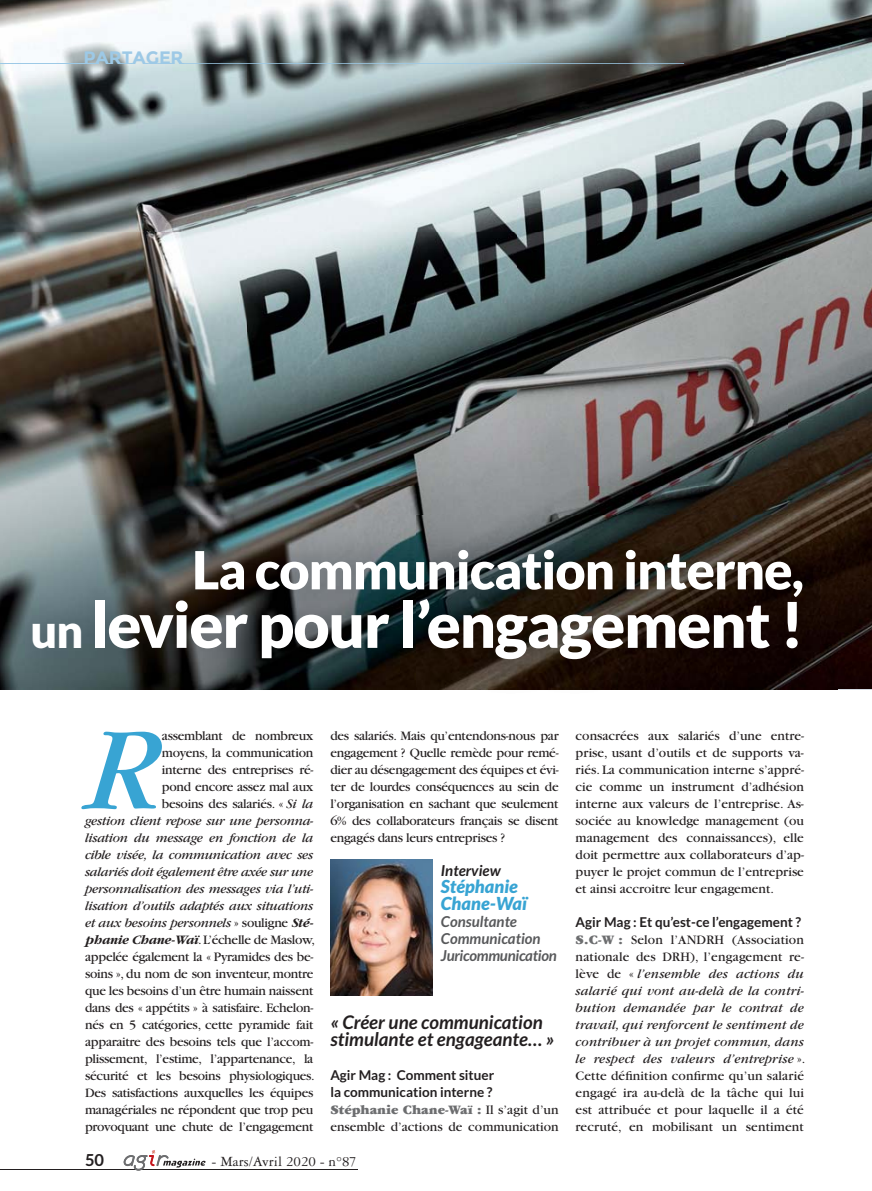
<style>
.page{position:relative;width:872px;height:1191px;background:#fff}
.page>*{position:absolute;margin:0;border:0;box-sizing:border-box;transform-origin:0 0}
.t1{font:italic 121.95px "Garamond";color:#38a4d3}
.t2{font:900 63px "Lato";letter-spacing:-.02em;color:#fff}
.t3{font:900 52.5px "Lato";letter-spacing:-.02em;color:#fff}
.t4{font:italic 700 18.75px/17px "Lato";color:#231f20}
.t5{font:italic 900 18px/17px "Lato";color:#38a4d3}
.t6{font:700 18px "Montserrat Subrayada";letter-spacing:-.01em;color:#9dc9e6}
.t7{font:700 16.5px "Lato";color:#231f20}
.t8{font:italic 700 15px/17px "Lato";color:#58595b}
.t9{font:15px "Garamond Three";color:#231f20}
.t10{font:italic 700 15px "Lato";color:#231f20}
.t11{font:13.5px/17px "Garamond";letter-spacing:-.02em;color:#231f20;text-align:justify}
.t12{font:13.5px/17px "Garamond";letter-spacing:.01em;color:#231f20}
.t13{font:700 13.5px/17px "Lato";color:#231f20}
.t14{font:13.5px/17px "Garamond";color:#231f20}
.s1{font-size:46.5px}
.s2{font-style:italic}
.s3{font-weight:700;font-style:italic}
.s4{font-weight:900;color:#6d6e70}
</style>
<div class="page">
<img style="left:0;top:0;width:787px;height:515px">
<img style="left:787px;top:0;width:85px;height:689px">
<img style="left:0;top:515px;width:837px;height:175px">
<hr style="left:0;top:63px;width:98px;height:1px;background:#9dc9e6">
<img style="left:330px;top:859px;width:102px;height:136px">
<hr style="left:179px;top:63px;width:505px;height:1px;background:#9dc9e6">
<hr style="left:0;top:1169px;width:357px;height:1px;background:#231f20">
<svg style="left:124px;top:1150px;width:82px;height:20px"></svg>
<h3 class="t6" style="left:84px;top:47px;width:102px">PARTAGER</h3>
<h3 class="t3" style="left:192px;top:550px;width:613px">La communication interne,</h3>
<h2 class="t2" style="left:30px;top:600px;width:775px"><span class="s1">un</span> levier pour l’engagement !</h2>
<p class="t11" style="left:85px;top:728px;width:231px;text-align:right">assemblant de nombreux<br>moyens, la communication<br>interne des entreprises ré-<br>pond encore assez mal aux<br>besoins des salariés. « <span class="s2">Si la<br>gestion client repose sur une personna&shy;lisation du message en fonction de la cible visée, la communication avec ses salariés doit également être axée sur une personnalisation des messages via l’uti&shy;lisation d’outils adaptés aux situations et aux besoins personnels</span> » souligne <span class="s3">Sté&shy;phanie Chane-Waï</span>. L’échelle de Maslow, appelée également la « Pyramides des be&shy;soins », du nom de son inventeur, montre que les besoins d’un être humain naissent dans des « appétits » à satisfaire. Echelon&shy;nés en 5 catégories, cette pyramide fait apparaitre des besoins tels que l’accom&shy;plissement, l’estime, l’appartenance, la sécurité et les besoins physiologiques.<br>Des satisfactions auxquelles les équipes managériales ne répondent que trop peu provoquant une chute de l’engagement</p>
<p class="t11" style="left:330px;top:728px;width:230px">des salariés. Mais qu’entendons-nous par engagement ? Quelle remède pour remé&shy;dier au désengagement des équipes et évi&shy;ter de lourdes conséquences au sein de l’organisation en sachant que seulement 6% des collaborateurs français se disent engagés dans leurs entreprises ?</p>
<h1 class="t1" style="left:85px;top:728px;width:78px">R</h1>
<p class="t10" style="left:441px;top:865px;width:61px">Interview</p>
<h3 class="t5" style="left:441px;top:879px;width:87px">Stéphanie<br>Chane-Waï</h3>
<p class="t8" style="left:441px;top:914px;width:117px">Consultante<br>Communication<br>Juricommunication</p>
<h3 class="t4" style="left:330px;top:1015px;width:226px">« Créer une communication stimulante et engageante… »</h3>
<p class="t13" style="left:330px;top:1068px;width:165px">Agir Mag : Comment situer la communication interne ?</p>
<p class="t14" style="left:330px;top:1102px;width:230px"><span class="s4">Stéphanie Chane-Waï :</span> Il s’agit d’un ensemble d’actions de communication</p>
<p class="t7" style="left:85px;top:1154px;width:21px">50</p>
<p class="t9" style="left:212px;top:1156px;width:146px">- Mars/Avril 2020 - n°87</p>
<p class="t11" style="left:575px;top:728px;width:230px">consacrées aux salariés d’une entre&shy;prise, usant d’outils et de supports va&shy;riés. La communication interne s’appré&shy;cie comme un instrument d’adhésion interne aux valeurs de l’entreprise. As&shy;sociée au knowledge management (ou management des connaissances), elle doit permettre aux collaborateurs d’ap&shy;puyer le projet commun de l’entreprise et ainsi accroitre leur engagement.</p>
<p class="t13" style="left:575px;top:915px;width:227px">Agir Mag : Et qu’est-ce l’engagement ?</p>
<p class="t12" style="left:575px;top:932px;width:231px"><span class="s4">S.C-W :</span> Selon l’ANDRH (Association nationale des DRH), l’engagement re&shy;lève de « <span class="s2">l’ensemble des actions du salarié qui vont au-delà de la contri&shy;bution demandée par le contrat de travail, qui renforcent le sentiment de contribuer à un projet commun, dans le respect des valeurs d’entreprise</span> ».<br>Cette définition confirme qu’un salarié engagé ira au-delà de la tâche qui lui est attribuée et pour laquelle il a été recruté, en mobilisant un sentiment</p>
</div>
